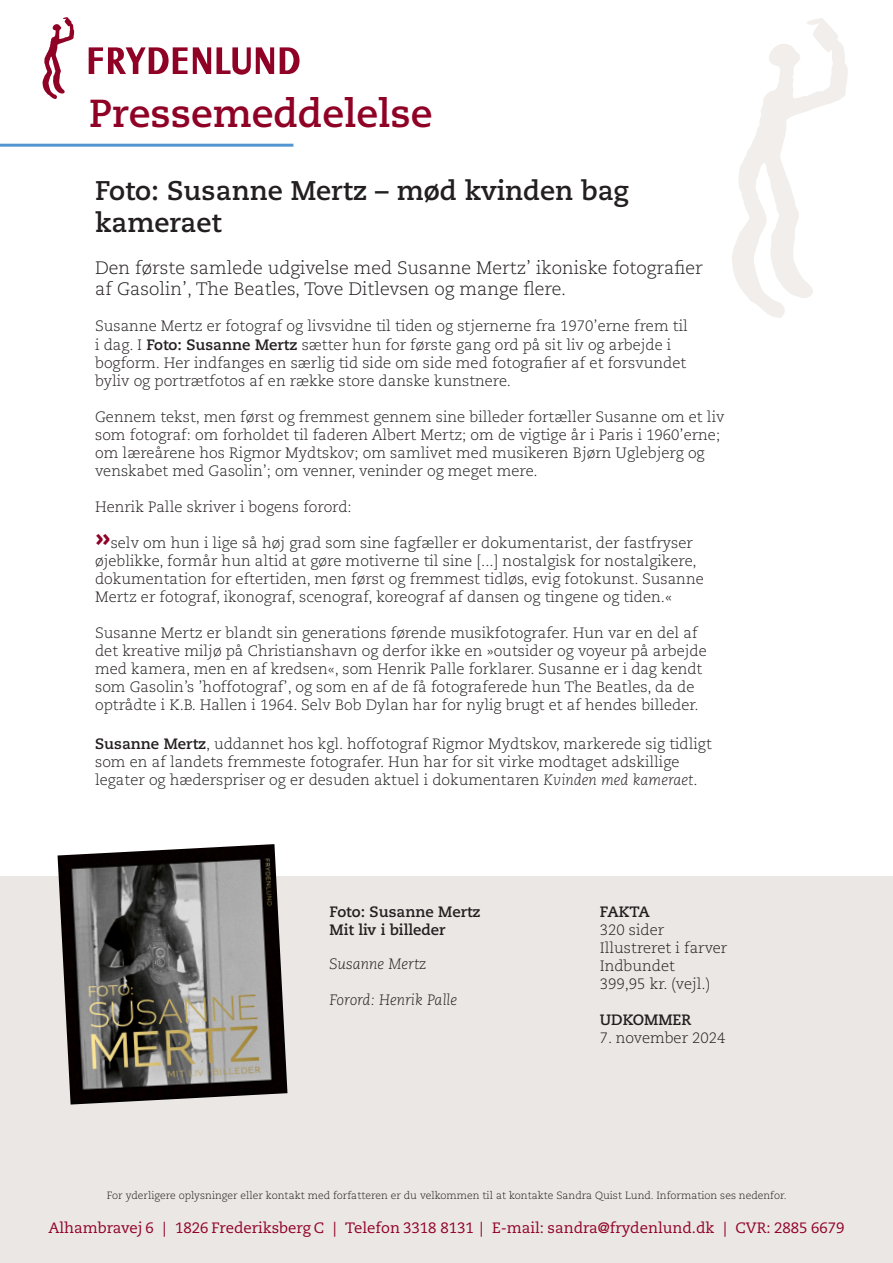
<style>
.page{position:relative;width:893px;height:1263px;background:#fff}
.page>*{position:absolute;margin:0;border:0;box-sizing:border-box;transform-origin:0 0}
.t1{font:700 39px "Caecilia LT Std";color:#900126}
.Ov1{font:700 27px/32.4px "Caecilia LT Std";color:#231f20}
.Manchet{font:300 18px/21px "Caecilia LT Std";color:#231f20}
.Brød{font:300 15px/18px "Caecilia LT Std";color:#231f20}
.Brødtekst{font:300 15px/18px "Caecilia LT Std";color:#231f20}
.t2{font:15px "Caecilia LT Std";color:#900126}
.Standarddata{font:300 15px "Caecilia LT Std";color:#231f20}
.Titel{font:700 15px "Caecilia LT Std";color:#231f20}
.Standarddata-2{font:italic 300 15px "Caecilia LT Std";color:#231f20}
.Standarddata-3{font:700 15px "Caecilia LT Std";color:#231f20}
.Forfatternavn{font:italic 300 15px "Caecilia LT Std";color:#231f20}
.t3{font:300 10.5px "Caecilia LT Std";color:#231f20}
.s1{font-weight:700}
.s2{font-weight:700;font-size:30px;color:#900126}
.s3{font-style:italic}
</style>
<div class="page">
<svg style="left:732px;top:18px;width:116px;height:300px"></svg>
<hr style="left:0;top:144px;width:293px;height:3px;background:#5296d1">
<div style="left:0;top:876px;width:893px;height:387px;background:#ebe7e4"></div>
<svg style="left:43px;top:17px;width:32px;height:82px"></svg>
<svg style="left:89px;top:47px;width:122px;height:27px"></svg>
<svg style="left:217px;top:47px;width:57px;height:28px"></svg>
<svg style="left:280px;top:47px;width:20px;height:27px"></svg>
<img style="left:58px;top:844px;width:229px;height:260px">
<h1 class="t1" style="left:89px;top:91px;width:345px">Pressemeddelelse</h1>
<p class="Ov1" style="left:95px;top:175px;width:535px">Foto: Susanne Mertz – mød kvinden bag kameraet</p>
<p class="Manchet" style="left:95px;top:258px;width:609px">Den første samlede udgivelse med Susanne Mertz’ ikoniske fotografier af Gasolin’, The Beatles, Tove Ditlevsen og mange flere.</p>
<p class="Brød" style="left:95px;top:318px;width:594px">Susanne Mertz er fotograf og livsvidne til tiden og stjernerne fra 1970’erne frem til i dag. I <span class="s1">Foto: Susanne Mertz</span> sætter hun for første gang ord på sit liv og arbejde i bogform. Her indfanges en særlig tid side om side med fotografier af et forsvundet byliv og portrætfotos af en række store danske kunstnere.</p>
<p class="Brød" style="left:95px;top:408px;width:631px">Gennem tekst, men først og fremmest gennem sine billeder fortæller Susanne om et liv som fotograf: om forholdet til faderen Albert Mertz; om de vigtige år i Paris i 1960’erne; om læreårene hos Rigmor Mydtskov; om samlivet med musikeren Bjørn Uglebjerg og venskabet med Gasolin’; om venner, veninder og meget mere.</p>
<p class="Brød" style="left:95px;top:498px;width:258px">Henrik Palle skriver i bogens forord:</p>
<p class="Brød" style="left:95px;top:534px;width:610px"><span class="s2">»</span>selv om hun i lige så høj grad som sine fagfæller er dokumentarist, der fastfryser øjeblikke, formår hun altid at gøre motiverne til sine [...] nostalgisk for nostalgikere, dokumentation for eftertiden, men først og fremmest tidløs, evig fotokunst. Susanne Mertz er fotograf, ikonograf, scenograf, koreograf af dansen og tingene og tiden.«</p>
<p class="Brød" style="left:95px;top:624px;width:613px">Susanne Mertz er blandt sin generations førende musikfotografer. Hun var en del af det kreative miljø på Christianshavn og derfor ikke en »outsider og voyeur på arbejde med kamera, men en af kredsen«, som Henrik Palle forklarer. Susanne er i dag kendt som Gasolin’s ’hoffotograf’, og som en af de få fotograferede hun The Beatles, da de optrådte i K.B. Hallen i 1964. Selv Bob Dylan har for nylig brugt et af hendes billeder.</p>
<p class="Brødtekst" style="left:95px;top:735px;width:618px"><span class="s1">Susanne Mertz</span>, uddannet hos kgl. hoffotograf Rigmor Mydtskov, markerede sig tidligt som en af landets fremmeste fotografer. Hun har for sit virke modtaget adskillige legater og hæderspriser og er desuden aktuel i dokumentaren <span class="s3">Kvinden med kameraet</span>.</p>
<p class="Titel" style="left:330px;top:903px;width:153px">Foto: Susanne Mertz</p>
<p class="Titel" style="left:330px;top:921px;width:118px">Mit liv i billeder</p>
<p class="Forfatternavn" style="left:330px;top:956px;width:98px">Susanne Mertz</p>
<p class="Standarddata-2" style="left:330px;top:992px;width:129px">Forord: Henrik Palle</p>
<p class="Standarddata-3" style="left:600px;top:903px;width:52px">FAKTA</p>
<p class="Standarddata" style="left:600px;top:921px;width:66px">320 sider</p>
<p class="Standarddata" style="left:600px;top:939px;width:129px">Illustreret i farver</p>
<p class="Standarddata" style="left:600px;top:957px;width:77px">Indbundet</p>
<p class="Standarddata" style="left:600px;top:975px;width:112px">399,95 kr. (vejl.)</p>
<p class="Standarddata-3" style="left:600px;top:1011px;width:93px">UDKOMMER</p>
<p class="Standarddata" style="left:600px;top:1029px;width:127px">7. november 2024</p>
<p class="t3" style="left:107px;top:1189px;width:681px">For yderligere oplysninger eller kontakt med forfatteren er du velkommen til at kontakte Sandra Quist Lund. Information ses nedenfor.</p>
<p class="t2" style="left:48px;top:1219px;width:797px">Alhambravej 6 | 1826 Frederiksberg C | Telefon 3318 8131 | E-mail: sandra@frydenlund.dk | CVR: 2885 6679</p>
</div>
